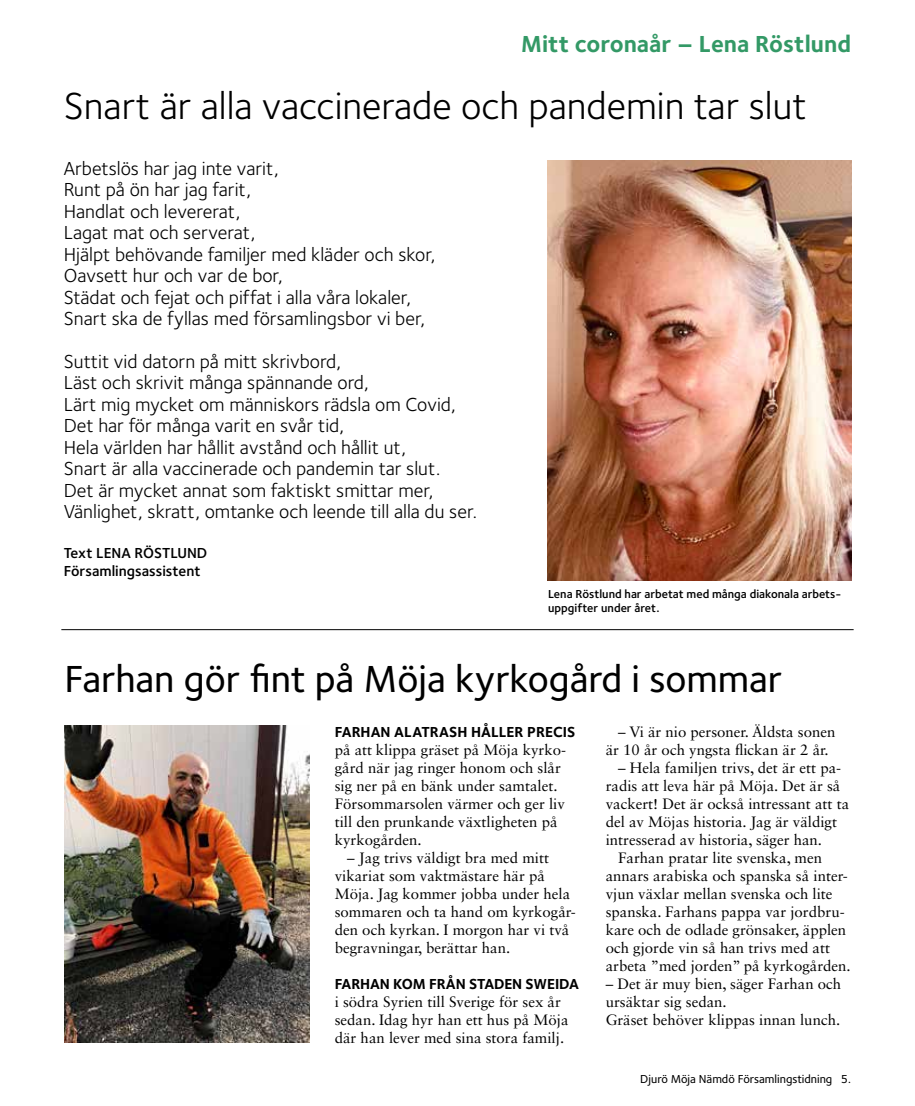
<style>
.page{position:relative;width:915px;height:1106px;background:#fff}
.page>*{position:absolute;margin:0;border:0;box-sizing:border-box;transform-origin:0 0}
.t1{font:39px "Foundry Sterling";color:#000}
.t2{font:500 39px "Foundry Sterling";color:#000}
.t3{font:700 24px "Foundry Sterling";color:#396}
.t4{font:19.5px/21.5px "Foundry Sterling";color:#000}
.t5{font:15px/18px "Sabon LT Std";color:#000}
.t6{font:700 15px "Foundry Sterling";letter-spacing:-.005em;color:#000}
.t7{font:600 15px/18px "Foundry Sterling";color:#000}
.t8{font:600 12px/13.5px "Foundry Sterling";color:#000}
.t9{font:500 12px "Foundry Sterling";color:#000}
</style>
<div class="page">
<img style="left:547px;top:160px;width:303px;height:420px">
<hr style="left:61px;top:629px;width:792px;height:1px;background:#000">
<img style="left:64px;top:725px;width:245px;height:317px">
<h2 class="t3" style="left:521px;top:27px;width:331px">Mitt coronaår – Lena Röstlund</h2>
<h1 class="t1" style="left:64px;top:79px;width:744px">Snart är alla vaccinerade och pandemin tar slut</h1>
<p class="t4" style="left:64px;top:157px;width:373px">Arbetslös har jag inte varit,<br>Runt på ön har jag farit,<br>Handlat och levererat,<br>Lagat mat och serverat,<br>Hjälpt behövande familjer med kläder och skor, Oavsett hur och var de bor,<br>Städat och fejat och piffat i alla våra lokaler, Snart ska de fyllas med församlingsbor vi ber,</p>
<p class="t4" style="left:64px;top:350px;width:414px">Suttit vid datorn på mitt skrivbord,<br>Läst och skrivit många spännande ord,<br>Lärt mig mycket om människors rädsla om Covid, Det har för många varit en svår tid,<br>Hela världen har hållit avstånd och hållit ut,<br>Snart är alla vaccinerade och pandemin tar slut.<br>Det är mycket annat som faktiskt smittar mer, Vänlighet, skratt, omtanke och leende till alla du ser.</p>
<p class="t7" style="left:64px;top:543px;width:145px">Text LENA RÖSTLUND<br>Församlingsassistent</p>
<p class="t8" style="left:548px;top:587px;width:295px">Lena Röstlund har arbetat med många diakonala arbets&shy;uppgifter under året.</p>
<h1 class="t2" style="left:64px;top:652px;width:719px">Farhan gör fint på Möja kyrkogård i sommar</h1>
<p class="t6" style="left:334px;top:721px;width:242px">FARHAN ALATRASH HÅLLER PRECIS</p>
<p class="t5" style="left:334px;top:740px;width:233px">på att klippa gräset på Möja kyrko&shy;gård när jag ringer honom och slår sig ner på en bänk under samtalet.<br>Försommarsolen värmer och ger liv till den prunkande växtligheten på kyrkogården.</p>
<p class="t5" style="left:334px;top:848px;width:242px;text-indent:13px">– Jag trivs väldigt bra med mitt vikariat som vaktmästare här på<br>Möja. Jag kommer jobba under hela sommaren och ta hand om kyrkogår&shy;den och kyrkan. I morgon har vi två begravningar, berättar han.</p>
<p class="t6" style="left:334px;top:973px;width:246px">FARHAN KOM FRÅN STADEN SWEIDA</p>
<p class="t5" style="left:334px;top:992px;width:235px">i södra Syrien till Sverige för sex år sedan. Idag hyr han ett hus på Möja där han lever med sina stora familj.</p>
<p class="t5" style="left:605px;top:722px;width:231px;text-indent:13px">– Vi är nio personer. Äldsta sonen är 10 år och yngsta flickan är 2 år.</p>
<p class="t5" style="left:618px;top:758px;width:224px">– Hela familjen trivs, det är ett pa-</p>
<p class="t5" style="left:605px;top:776px;width:236px">radis att leva här på Möja. Det är så</p>
<p class="t5" style="left:605px;top:794px;width:245px">vackert! Det är också intressant att ta</p>
<p class="t5" style="left:605px;top:812px;width:233px">del av Möjas historia. Jag är väldigt</p>
<p class="t5" style="left:605px;top:830px;width:218px">intresserad av historia, säger han.</p>
<p class="t5" style="left:618px;top:848px;width:205px">Farhan pratar lite svenska, men</p>
<p class="t5" style="left:605px;top:866px;width:243px">annars arabiska och spanska så inter-</p>
<p class="t5" style="left:605px;top:884px;width:228px">vjun växlar mellan svenska och lite</p>
<p class="t5" style="left:605px;top:902px;width:240px">spanska. Farhans pappa var jordbru-</p>
<p class="t5" style="left:605px;top:920px;width:242px">kare och de odlade grönsaker, äpplen</p>
<p class="t5" style="left:605px;top:938px;width:226px">och gjorde vin så han trivs med att</p>
<p class="t5" style="left:605px;top:956px;width:246px">arbeta ”med jorden” på kyrkogården.</p>
<p class="t5" style="left:605px;top:974px;width:237px">– Det är muy bien, säger Farhan och ursäktar sig sedan.<br>Gräset behöver klippas innan lunch.</p>
<p class="t9" style="left:640px;top:1070px;width:212px">Djurö Möja Nämdö Församlingstidning 5.</p>
</div>
